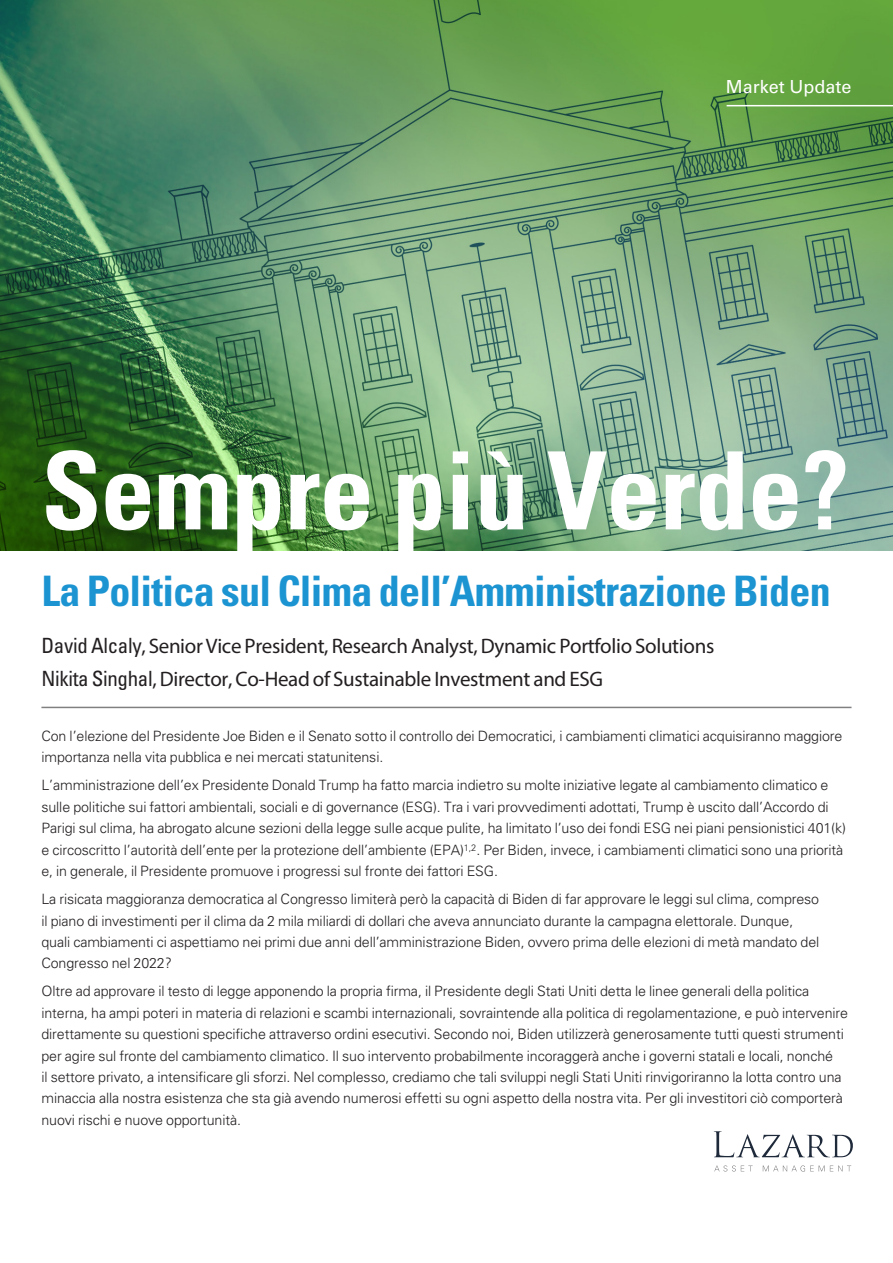
<style>
.page{position:relative;width:893px;height:1263px;background:#fff}
.page>*{position:absolute;margin:0;border:0;box-sizing:border-box;transform-origin:0 0}
.A__Document_Title{font:700 condensed 108px "Univers LT Std";letter-spacing:-.005em;color:#fff}
.A__Document_Title-2{font:700 condensed 42px "Univers LT Std";letter-spacing:-.015em;color:#1c94d2}
.A__Document_Title-3{font:21px/33px "Myriad Pro";letter-spacing:-.015em;color:#231f20}
.C__Bio___Description{font:18px "Univers LT Std";color:#fff}
.B__Abstract{font:300 14.25px/21.3px "Univers LT Std";letter-spacing:-.01em;color:#231f20}
.s1{font-family:"Univers LT Std";font-stretch:condensed}
</style>
<div class="page">
<svg style="left:714px;top:1131px;width:139px;height:26px"></svg>
<svg style="left:714px;top:1165px;width:137px;height:6px"></svg>
<img style="left:0;top:0;width:893px;height:550px">
<hr style="left:41px;top:707px;width:810px;height:1px;background:#808083">
<hr style="left:727px;top:105px;width:166px;height:1px;background:#fff">
<p class="C__Bio___Description" style="left:726px;top:76px;width:127px">Market Update</p>
<p class="A__Document_Title" style="left:41px;top:425px;width:809px">Sempre più Verde?</p>
<p class="A__Document_Title-2" style="left:41px;top:566px;width:791px">La Politica sul Clima dell’Amministrazione Biden</p>
<p class="A__Document_Title-3" style="left:41px;top:629px;width:674px"><span class="s1">David Alcaly</span>, Senior Vice President, Research Analyst, Dynamic Portfolio Solutions<br><span class="s1">Nikita Singhal</span>, Director, Co-Head of Sustainable Investment and ESG</p>
<p class="B__Abstract" style="left:41px;top:725px;width:802px">Con l’elezione del Presidente Joe Biden e il Senato sotto il controllo dei Democratici, i cambiamenti climatici acquisiranno maggiore importanza nella vita pubblica e nei mercati statunitensi.</p>
<p class="B__Abstract" style="left:41px;top:775px;width:806px">L’amministrazione dell’ex Presidente Donald Trump ha fatto marcia indietro su molte iniziative legate al cambiamento climatico e sulle politiche sui fattori ambientali, sociali e di governance (ESG). Tra i vari provvedimenti adottati, Trump è uscito dall’Accordo di Parigi sul clima, ha abrogato alcune sezioni della legge sulle acque pulite, ha limitato l’uso dei fondi ESG nei piani pensionistici 401(k) e circoscritto l’autorità dell’ente per la protezione dell’ambiente (EPA)<sup>1,2</sup>. Per Biden, invece, i cambiamenti climatici sono una priorità e, in generale, il Presidente promuove i progressi sul fronte dei fattori ESG.</p>
<p class="B__Abstract" style="left:41px;top:888px;width:779px">La risicata maggioranza democratica al Congresso limiterà però la capacità di Biden di far approvare le leggi sul clima, compreso il piano di investimenti per il clima da 2 mila miliardi di dollari che aveva annunciato durante la campagna elettorale. Dunque, quali cambiamenti ci aspettiamo nei primi due anni dell’amministrazione Biden, ovvero prima delle elezioni di metà mandato del Congresso nel 2022?</p>
<p class="B__Abstract" style="left:41px;top:981px;width:808px">Oltre ad approvare il testo di legge apponendo la propria firma, il Presidente degli Stati Uniti detta le linee generali della politica interna, ha ampi poteri in materia di relazioni e scambi internazionali, sovraintende alla politica di regolamentazione, e può intervenire direttamente su questioni specifiche attraverso ordini esecutivi. Secondo noi, Biden utilizzerà generosamente tutti questi strumenti per agire sul fronte del cambiamento climatico. Il suo intervento probabilmente incoraggerà anche i governi statali e locali, nonché<br>il settore privato, a intensificare gli sforzi. Nel complesso, crediamo che tali sviluppi negli Stati Uniti rinvigoriranno la lotta contro una minaccia alla nostra esistenza che sta già avendo numerosi effetti su ogni aspetto della nostra vita. Per gli investitori ciò comporterà nuovi rischi e nuove opportunità.</p>
</div>
